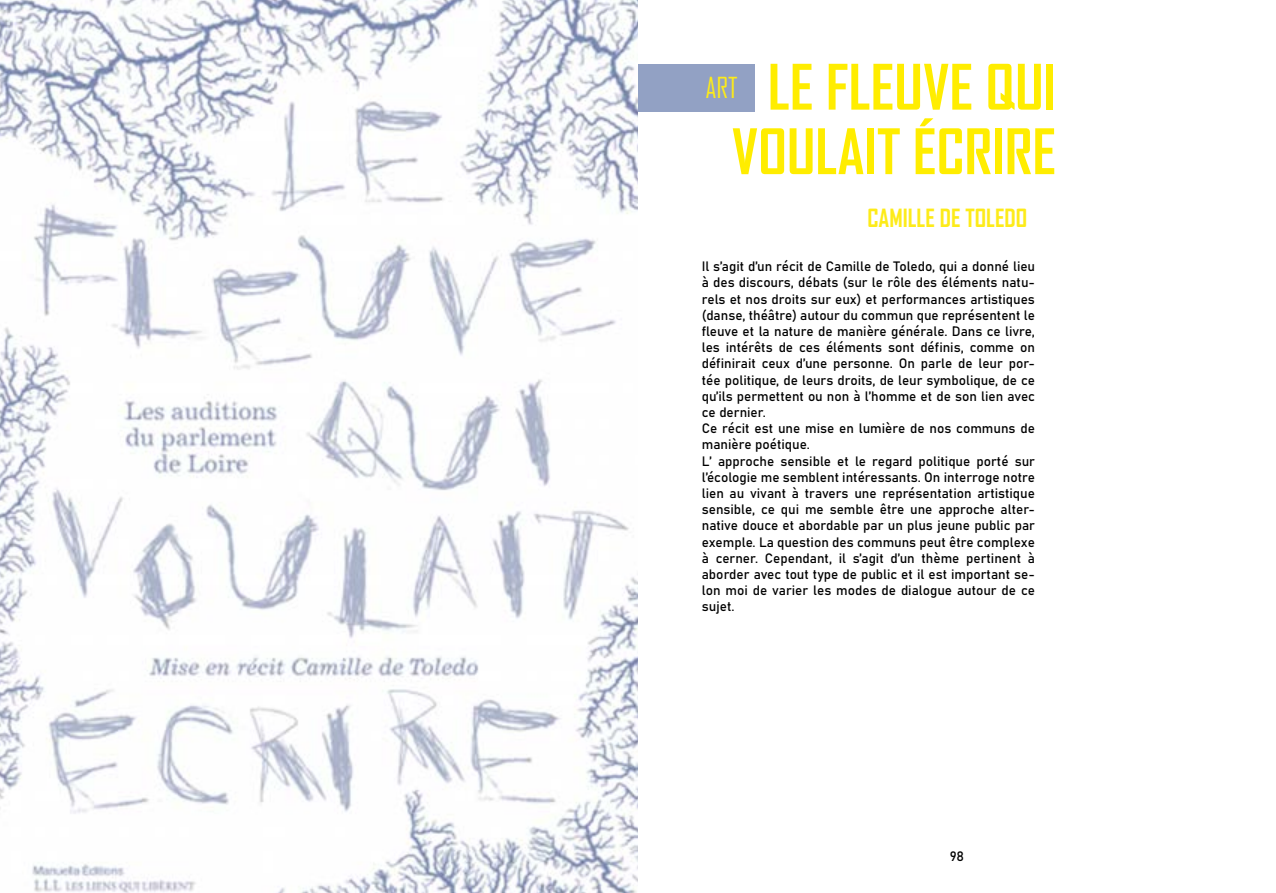
<style>
.page{position:relative;width:1276px;height:893px;background:#fff}
.page>*{position:absolute;margin:0;border:0;box-sizing:border-box;transform-origin:0 0}
.t1{font:700 60px/64.5px "Agency FB";color:#ffed00;text-align:right}
.t2{font:27.75px "Agency FB";color:#fdeb19}
.t3{font:700 24px "Agency FB";color:#fdeb19}
.t4{font:13.5px/16.2px "Bahnschrift";color:#000}
</style>
<div class="page">
<img style="left:0;top:0;width:638px;height:893px">
<div style="left:638px;top:64px;width:116px;height:48px;background:#92a1c4"></div>
<h1 class="t1" style="left:731px;top:53px;width:326px">LE FLEUVE QUI<br>VOULAIT ÉCRIRE</h1>
<h3 class="t3" style="left:867px;top:203px;width:161px">CAMILLE DE TOLEDO</h3>
<h2 class="t2" style="left:705px;top:71px;width:34px">ART</h2>
<p class="t4" style="left:702px;top:258px;width:335px">Il s’agit d’un récit de Camille de Toledo, qui a donné lieu à des discours, débats (sur le rôle des éléments natu&shy;rels et nos droits sur eux) et performances artistiques (danse, théâtre) autour du commun que représentent le fleuve et la nature de manière générale. Dans ce livre, les intérêts de ces éléments sont définis, comme on définirait ceux d’une personne. On parle de leur por&shy;tée politique, de leurs droits, de leur symbolique, de ce qu’ils permettent ou non à l’homme et de son lien avec ce dernier.<br>Ce récit est une mise en lumière de nos communs de manière poétique.<br>L’ approche sensible et le regard politique porté sur l’écologie me semblent intéressants. On interroge notre lien au vivant à travers une représentation artistique sensible, ce qui me semble être une approche alter&shy;native douce et abordable par un plus jeune public par exemple. La question des communs peut être complexe à cerner. Cependant, il s’agit d’un thème pertinent à aborder avec tout type de public et il est important se&shy;lon moi de varier les modes de dialogue autour de ce sujet.</p>
<p class="t4" style="left:949px;top:848px;width:16px">98</p>
</div>
